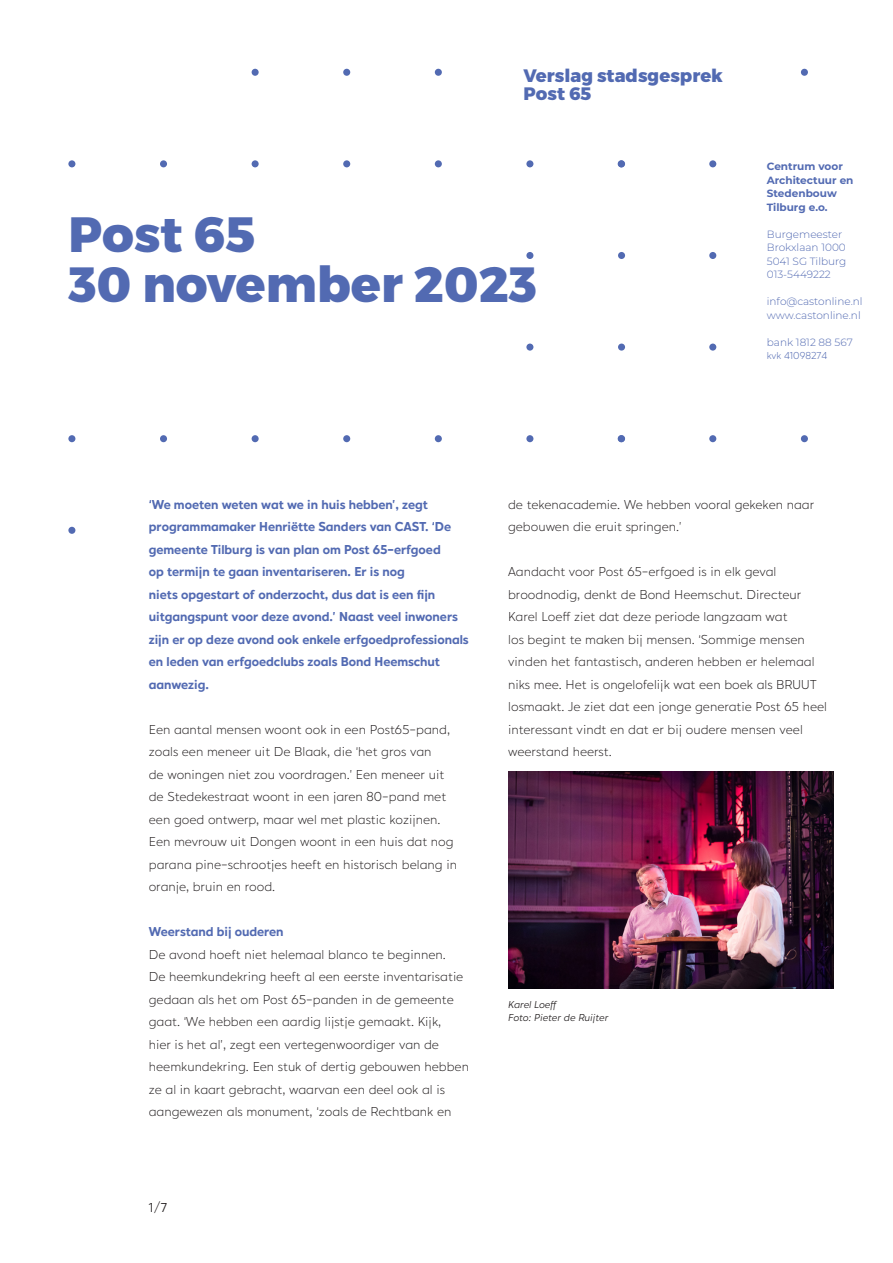
<style>
.page{position:relative;width:893px;height:1263px;background:#fff}
.page>*{position:absolute;margin:0;border:0;box-sizing:border-box;transform-origin:0 0}
.KOPTEKST{font:800 49.5px "Montserrat";color:#526ab2}
.SUB_KOPTEKST{font:800 18px "Montserrat";color:#526ab2}
.t1{font:300 13.5px/22.5px "Hartwell Alt";color:#231f20}
.Basisalinea_intro{font:700 13.5px/22.5px "Hartwell Alt";color:#526ab2}
.t2{font:13.5px "Hartwell Alt";color:#231f20}
.t3{font:300 10.5px/13.5px "Montserrat";color:#526ab2}
.t4{font:700 10.5px/13.5px "Montserrat";color:#526ab2}
.FOTO_bijschrift{font:italic 10.5px "Hartwell Alt";letter-spacing:-.005em;color:#231f20}
.t5{font:300 10.5px "Hartwell Alt";color:#526ab2}
</style>
<div class="page">
<div style="left:68px;top:160px;width:7px;height:7px;background:#526ab2;border-radius:50%"></div>
<div style="left:160px;top:160px;width:7px;height:7px;background:#526ab2;border-radius:50%"></div>
<div style="left:252px;top:160px;width:7px;height:7px;background:#526ab2;border-radius:50%"></div>
<div style="left:68px;top:435px;width:7px;height:7px;background:#526ab2;border-radius:50%"></div>
<div style="left:160px;top:435px;width:7px;height:7px;background:#526ab2;border-radius:50%"></div>
<div style="left:252px;top:435px;width:7px;height:7px;background:#526ab2;border-radius:50%"></div>
<div style="left:252px;top:69px;width:7px;height:7px;background:#526ab2;border-radius:50%"></div>
<div style="left:526px;top:344px;width:7px;height:7px;background:#526ab2;border-radius:50%"></div>
<div style="left:343px;top:435px;width:7px;height:7px;background:#526ab2;border-radius:50%"></div>
<div style="left:435px;top:435px;width:7px;height:7px;background:#526ab2;border-radius:50%"></div>
<div style="left:526px;top:435px;width:7px;height:7px;background:#526ab2;border-radius:50%"></div>
<div style="left:343px;top:69px;width:7px;height:7px;background:#526ab2;border-radius:50%"></div>
<div style="left:435px;top:69px;width:7px;height:7px;background:#526ab2;border-radius:50%"></div>
<div style="left:343px;top:160px;width:7px;height:7px;background:#526ab2;border-radius:50%"></div>
<div style="left:435px;top:160px;width:7px;height:7px;background:#526ab2;border-radius:50%"></div>
<div style="left:526px;top:160px;width:7px;height:7px;background:#526ab2;border-radius:50%"></div>
<div style="left:526px;top:252px;width:7px;height:7px;background:#526ab2;border-radius:50%"></div>
<div style="left:618px;top:252px;width:7px;height:7px;background:#526ab2;border-radius:50%"></div>
<div style="left:618px;top:344px;width:7px;height:7px;background:#526ab2;border-radius:50%"></div>
<div style="left:709px;top:252px;width:7px;height:7px;background:#526ab2;border-radius:50%"></div>
<div style="left:618px;top:160px;width:7px;height:7px;background:#526ab2;border-radius:50%"></div>
<div style="left:709px;top:160px;width:7px;height:7px;background:#526ab2;border-radius:50%"></div>
<div style="left:709px;top:344px;width:7px;height:7px;background:#526ab2;border-radius:50%"></div>
<div style="left:618px;top:435px;width:7px;height:7px;background:#526ab2;border-radius:50%"></div>
<div style="left:709px;top:435px;width:7px;height:7px;background:#526ab2;border-radius:50%"></div>
<div style="left:68px;top:527px;width:7px;height:7px;background:#526ab2;border-radius:50%"></div>
<div style="left:801px;top:435px;width:7px;height:7px;background:#526ab2;border-radius:50%"></div>
<div style="left:801px;top:69px;width:7px;height:7px;background:#526ab2;border-radius:50%"></div>
<img style="left:508px;top:772px;width:325px;height:217px">
<p class="SUB_KOPTEKST" style="left:523px;top:64px;width:201px">Verslag stadsgesprek</p>
<p class="SUB_KOPTEKST" style="left:523px;top:82px;width:69px">Post 65</p>
<p class="KOPTEKST" style="left:68px;top:204px;width:188px">Post 65</p>
<p class="KOPTEKST" style="left:68px;top:253px;width:470px">30 november 2023</p>
<p class="t4" style="left:767px;top:159px;width:88px">Centrum voor<br>Architectuur en<br>Stedenbouw<br>Tilburg e.o.</p>
<p class="t3" style="left:767px;top:227px;width:81px">Burgemeester<br>Brokxlaan 1000<br>5041 SG Tilburg<br>013-5449222</p>
<p class="t3" style="left:767px;top:295px;width:97px">info@castonline.nl www.castonline.nl</p>
<p class="t3" style="left:767px;top:335px;width:87px">bank 1812 88 567</p>
<p class="t5" style="left:767px;top:350px;width:62px">kvk 41098274</p>
<p class="Basisalinea_intro" style="left:149px;top:494px;width:321px">‘We moeten weten wat we in huis hebben’, zegt programmamaker Henriëtte Sanders van CAST. ‘De gemeente Tilburg is van plan om Post 65-erfgoed<br>op termijn te gaan inventariseren. Er is nog<br>niets opgestart of onderzocht, dus dat is een fijn uitgangspunt voor deze avond.’ Naast veel inwoners zijn er op deze avond ook enkele erfgoedprofessionals en leden van erfgoedclubs zoals Bond Heemschut aanwezig.</p>
<p class="t1" style="left:149px;top:719px;width:310px">Een aantal mensen woont ook in een Post65-pand, zoals een meneer uit De Blaak, die ‘het gros van<br>de woningen niet zou voordragen.’ Een meneer uit de Stedekestraat woont in een jaren 80-pand met een goed ontwerp, maar wel met plastic kozijnen.<br>Een mevrouw uit Dongen woont in een huis dat nog parana pine-schrootjes heeft en historisch belang in oranje, bruin en rood.</p>
<p class="Basisalinea_intro" style="left:149px;top:922px;width:136px">Weerstand bij ouderen</p>
<p class="t1" style="left:149px;top:944px;width:322px">De avond hoeft niet helemaal blanco te beginnen.<br>De heemkundekring heeft al een eerste inventarisatie gedaan als het om Post 65-panden in de gemeente gaat. ‘We hebben een aardig lijstje gemaakt. Kijk,<br>hier is het al’, zegt een vertegenwoordiger van de heemkundekring. Een stuk of dertig gebouwen hebben ze al in kaart gebracht, waarvan een deel ook al is aangewezen als monument, ‘zoals de Rechtbank en</p>
<p class="t2" style="left:149px;top:1200px;width:20px">1/7</p>
<p class="t1" style="left:508px;top:494px;width:307px">de tekenacademie. We hebben vooral gekeken naar gebouwen die eruit springen.’</p>
<p class="t1" style="left:508px;top:562px;width:320px">Aandacht voor Post 65-erfgoed is in elk geval broodnodig, denkt de Bond Heemschut. Directeur Karel Loeff ziet dat deze periode langzaam wat<br>los begint te maken bij mensen. ‘Sommige mensen vinden het fantastisch, anderen hebben er helemaal niks mee. Het is ongelofelijk wat een boek als BRUUT losmaakt. Je ziet dat een jonge generatie Post 65 heel interessant vindt en dat er bij oudere mensen veel weerstand heerst.</p>
<p class="FOTO_bijschrift" style="left:508px;top:999px;width:51px">Karel Loeff</p>
<p class="FOTO_bijschrift" style="left:508px;top:1011px;width:102px">Foto: Pieter de Ruijter</p>
</div>
